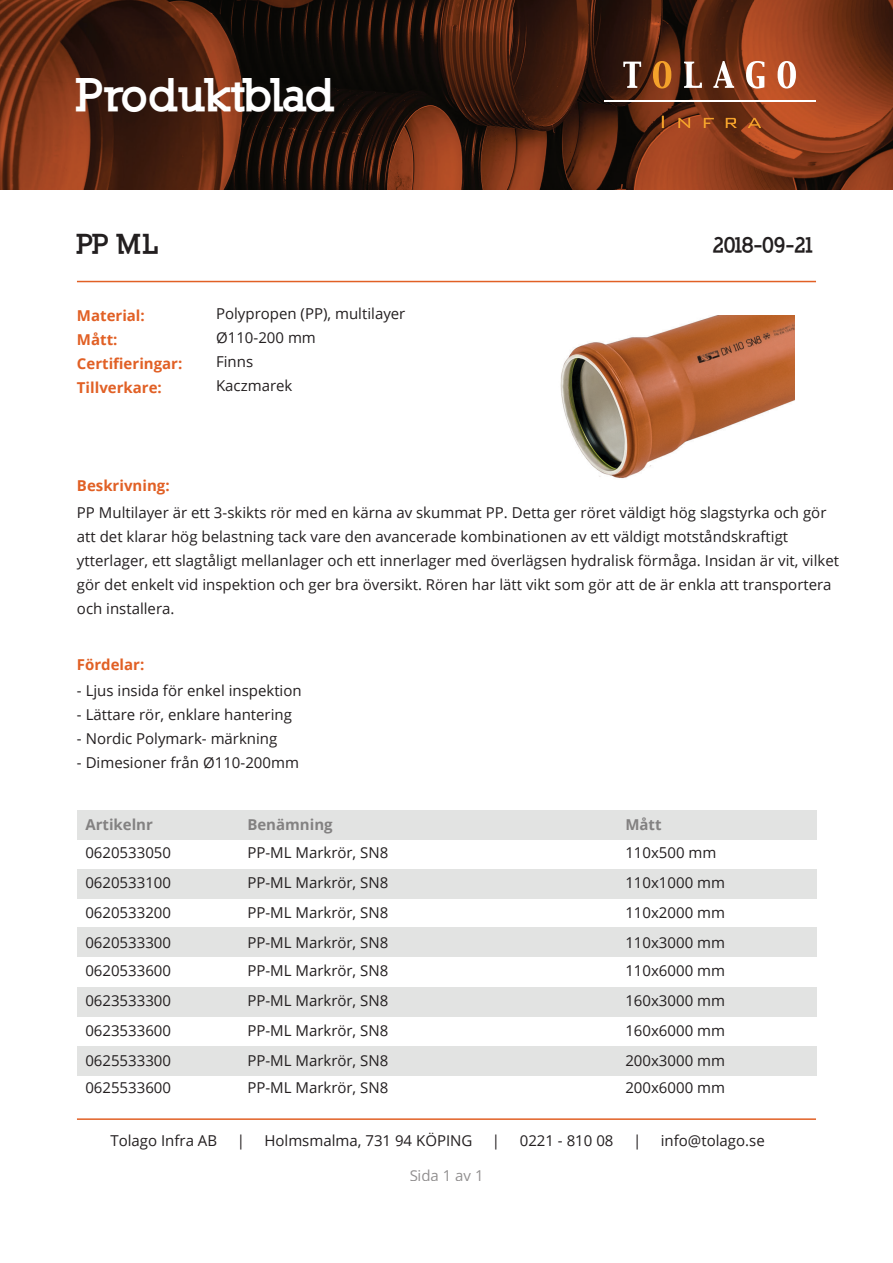
<style>
.page{position:relative;width:893px;height:1263px;background:#fff}
.page>*{position:absolute;margin:0;border:0;box-sizing:border-box;transform-origin:0 0}
.t1{font:900 45px "Nilland";letter-spacing:-.025em;color:#fff}
.t2{font:900 27px "Nilland";color:#231f20}
.t3{font:900 21px "Nilland";letter-spacing:-.15em;color:#231f20}
.t4{font:15px/24px "Open Sans";color:#231f20}
.t5{font:700 15px/24px "Open Sans";color:#e16025}
.t6{font:700 15px "Open Sans";color:#231f20}
</style>
<div class="page">
<img style="left:0;top:0;width:893px;height:189px">
<svg style="left:623px;top:62px;width:18px;height:26px"></svg>
<svg style="left:653px;top:61px;width:18px;height:28px"></svg>
<svg style="left:684px;top:61px;width:112px;height:28px"></svg>
<svg style="left:662px;top:116px;width:99px;height:12px"></svg>
<hr style="left:604px;top:101px;width:212px;height:1px;background:#fff">
<hr style="left:77px;top:281px;width:739px;height:1px;background:#e16025">
<hr style="left:77px;top:1118px;width:739px;height:2px;background:#e16025">
<div style="left:77px;top:811px;width:739px;height:29px;background:#e2e3e2"></div>
<div style="left:77px;top:869px;width:739px;height:29px;background:#e2e3e2"></div>
<div style="left:77px;top:927px;width:739px;height:29px;background:#e2e3e2"></div>
<div style="left:77px;top:988px;width:739px;height:29px;background:#e2e3e2"></div>
<div style="left:77px;top:1046px;width:739px;height:29px;background:#e2e3e2"></div>
<img style="left:560px;top:315px;width:234px;height:164px">
<h1 class="t1" style="left:77px;top:66px;width:260px">Produktblad</h1>
<h2 class="t2" style="left:77px;top:227px;width:83px">PP ML</h2>
<h3 class="t3" style="left:713px;top:231px;width:105px">2018-09-21</h3>
<p class="t5" style="left:77px;top:303px;width:107px">Material:<br>Mått:<br>Certifieringar:<br>Tillverkare:</p>
<p class="t4" style="left:216px;top:301px;width:191px">Polypropen (PP), multilayer<br>Ø110-200 mm<br>Finns<br>Kaczmarek</p>
<p class="t5" style="left:77px;top:473px;width:94px">Beskrivning:</p>
<p class="t4" style="left:77px;top:501px;width:764px">PP Multilayer är ett 3-skikts rör med en kärna av skummat PP. Detta ger röret väldigt hög slagstyrka och gör att det klarar hög belastning tack vare den avancerade kombinationen av ett väldigt motståndskraftigt ytterlager, ett slagtåligt mellanlager och ett innerlager med överlägsen hydralisk förmåga. Insidan är vit, vilket gör det enkelt vid inspektion och ger bra översikt. Rören har lätt vikt som gör att de är enkla att transportera och installera.</p>
<p class="t5" style="left:77px;top:652px;width:69px">Fördelar:</p>
<p class="t4" style="left:77px;top:678px;width:226px">- Ljus insida för enkel inspektion</p>
<p class="t4" style="left:77px;top:702px;width:216px">- Lättare rör, enklare hantering</p>
<p class="t4" style="left:77px;top:726px;width:202px">- Nordic Polymark- märkning</p>
<p class="t4" style="left:77px;top:750px;width:224px">- Dimesioner från Ø110-200mm</p>
<p class="t6" style="left:85px;top:814px;width:69px">Artikelnr</p>
<p class="t6" style="left:247px;top:814px;width:87px">Benämning</p>
<p class="t6" style="left:625px;top:814px;width:38px">Mått</p>
<p class="t4" style="left:85px;top:840px;width:87px">0620533050</p>
<p class="t4" style="left:247px;top:840px;width:142px">PP-ML Markrör, SN8</p>
<p class="t4" style="left:625px;top:840px;width:93px">110x500 mm</p>
<p class="t4" style="left:85px;top:870px;width:87px">0620533100</p>
<p class="t4" style="left:247px;top:870px;width:142px">PP-ML Markrör, SN8</p>
<p class="t4" style="left:625px;top:870px;width:101px">110x1000 mm</p>
<p class="t4" style="left:85px;top:900px;width:87px">0620533200</p>
<p class="t4" style="left:247px;top:900px;width:142px">PP-ML Markrör, SN8</p>
<p class="t4" style="left:625px;top:900px;width:101px">110x2000 mm</p>
<p class="t4" style="left:85px;top:930px;width:87px">0620533300</p>
<p class="t4" style="left:247px;top:930px;width:142px">PP-ML Markrör, SN8</p>
<p class="t4" style="left:625px;top:930px;width:101px">110x3000 mm</p>
<p class="t4" style="left:85px;top:958px;width:87px">0620533600</p>
<p class="t4" style="left:247px;top:958px;width:142px">PP-ML Markrör, SN8</p>
<p class="t4" style="left:625px;top:958px;width:101px">110x6000 mm</p>
<p class="t4" style="left:85px;top:988px;width:87px">0623533300</p>
<p class="t4" style="left:247px;top:988px;width:142px">PP-ML Markrör, SN8</p>
<p class="t4" style="left:625px;top:988px;width:101px">160x3000 mm</p>
<p class="t4" style="left:85px;top:1018px;width:87px">0623533600</p>
<p class="t4" style="left:247px;top:1018px;width:142px">PP-ML Markrör, SN8</p>
<p class="t4" style="left:625px;top:1018px;width:101px">160x6000 mm</p>
<p class="t4" style="left:85px;top:1048px;width:87px">0625533300</p>
<p class="t4" style="left:247px;top:1048px;width:142px">PP-ML Markrör, SN8</p>
<p class="t4" style="left:625px;top:1048px;width:101px">200x3000 mm</p>
<p class="t4" style="left:85px;top:1075px;width:87px">0625533600</p>
<p class="t4" style="left:247px;top:1075px;width:142px">PP-ML Markrör, SN8</p>
<p class="t4" style="left:625px;top:1075px;width:101px">200x6000 mm</p>
<p class="t4" style="left:110px;top:1128px;width:108px">Tolago Infra AB</p>
<p class="t4" style="left:237px;top:1128px;width:10px">|</p>
<p class="t4" style="left:264px;top:1128px;width:210px">Holmsmalma, 731 94 KÖPING</p>
<p class="t4" style="left:492px;top:1128px;width:10px">|</p>
<p class="t4" style="left:520px;top:1128px;width:95px">0221 - 810 08</p>
<p class="t4" style="left:633px;top:1128px;width:10px">|</p>
<p class="t4" style="left:661px;top:1128px;width:105px">info@tolago.se</p>
<p class="t4" style="left:409px;top:1163px;width:76px">Sida 1 av 1</p>
</div>
